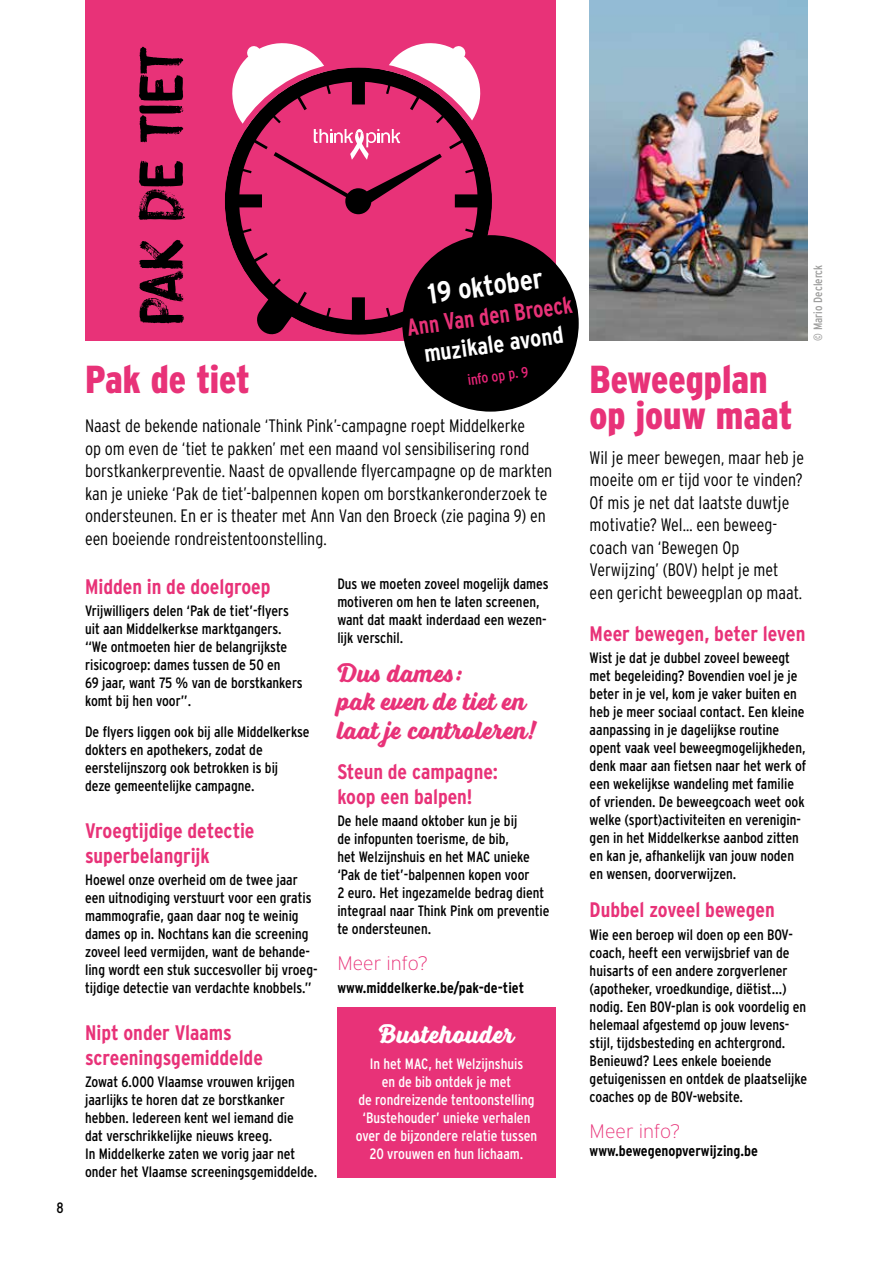
<style>
.page{position:relative;width:893px;height:1263px;background:#fff}
.page>*{position:absolute;margin:0;border:0;box-sizing:border-box;transform-origin:0 0}
.t1{font:62.85px "Gobsmacked DEMO";letter-spacing:-.01em;color:#000}
.t2{font:900 39px/36px "Interstate Condensed";color:#e83278}
.t3{font:700 28.5px "Interstate Condensed";color:#fff}
.t4{font:700 27px/28.5px "Voltage";color:#e83278}
.t5{font:700 27px "Voltage";color:#fff}
.t6{font:700 24px "Interstate Condensed";color:#e83278;scale:.92 1}
.t7{font:700 24px "Interstate Condensed";color:#fff}
.t8{font:700 21px/25.2px "Interstate Condensed";color:#e83278}
.t9{font:200 19.5px "Interstate";color:#e83278}
.t10{font:300 18px/22.5px "Interstate Condensed";letter-spacing:-.005em;color:#000}
.t11{font:15px/18px "Interstate Condensed";color:#000}
.t12{font:15px/18px "Interstate Condensed";color:#fff;text-align:center}
.t13{font:700 15px "Interstate Condensed";color:#000}
.t14{font:15px "Interstate Condensed";color:#e72578}
.t15{font:12px "Interstate Condensed";color:#9d9d9c}
</style>
<div class="page">
<div style="left:337px;top:1007px;width:219px;height:171px;background:#e83278"></div>
<hr style="left:892px;top:0;width:1px;height:1263px;background:#fff7dc">
<img style="left:590px;top:0;width:218px;height:341px">
<div style="left:85px;top:0;width:471px;height:341px;background:#e83278"></div>
<div style="left:225px;top:67px;width:267px;height:268px;background:#000;border-radius:50%"></div>
<svg style="left:239px;top:214px;width:238px;height:106px;background:#d12d6c"></svg>
<svg style="left:255px;top:293px;width:40px;height:42px"></svg>
<svg style="left:226px;top:43px;width:261px;height:171px"></svg>
<div style="left:402px;top:235px;width:177px;height:177px;background:#000;border-radius:50%"></div>
<p class="t11" style="left:57px;top:1199px;width:9px">8</p>
<h1 class="t1" style="left:126px;top:325px;width:281px;rotate:-90deg">pak de tiet</h1>
<h3 class="t3" style="left:426px;top:278px;width:117px;rotate:-8deg">19 oktober</h3>
<h3 class="t6" style="left:405px;top:314px;width:183px;rotate:-8deg">Ann Van den Broeck</h3>
<h3 class="t7" style="left:422px;top:341px;width:142px;rotate:-8deg">muzikale avond</h3>
<p class="t14" style="left:466px;top:372px;width:63px;rotate:-8deg">info op p. 9</p>
<h2 class="t2" style="left:85px;top:361px;width:166px">Pak de tiet</h2>
<p class="t10" style="left:85px;top:414px;width:469px">Naast de bekende nationale ‘Think Pink’-campagne roept Middelkerke<br>op om even de ‘tiet te pakken’ met een maand vol sensibilisering rond borstkankerpreventie. Naast de opvallende flyercampagne op de markten kan je unieke ‘Pak de tiet’-balpennen kopen om borstkankeronderzoek te ondersteunen. En er is theater met Ann Van den Broeck (zie pagina 9) en een boeiende rondreistentoonstelling.</p>
<h3 class="t8" style="left:85px;top:574px;width:187px">Midden in de doelgroep</h3>
<p class="t11" style="left:85px;top:602px;width:219px">Vrijwilligers delen ‘Pak de tiet’-flyers uit aan Middelkerkse marktgangers. “We ontmoeten hier de belangrijkste risicogroep: dames tussen de 50 en<br>69 jaar, want 75 % van de borstkankers komt bij hen voor”.</p>
<p class="t11" style="left:85px;top:723px;width:226px">De flyers liggen ook bij alle Middelkerkse dokters en apothekers, zodat de eerstelijnszorg ook betrokken is bij<br>deze gemeentelijke campagne.</p>
<h3 class="t8" style="left:85px;top:817px;width:171px">Vroegtijdige detectie superbelangrijk</h3>
<p class="t11" style="left:85px;top:871px;width:234px">Hoewel onze overheid om de twee jaar een uitnodiging verstuurt voor een gratis mammografie, gaan daar nog te weinig dames op in. Nochtans kan die screening zoveel leed vermijden, want de behande&shy;ling wordt een stuk succesvoller bij vroeg&shy;tijdige detectie van verdachte knobbels.”</p>
<h3 class="t8" style="left:85px;top:1019px;width:179px">Nipt onder Vlaams screeningsgemiddelde</h3>
<p class="t11" style="left:85px;top:1072px;width:234px">Zowat 6.000 Vlaamse vrouwen krijgen jaarlijks te horen dat ze borstkanker hebben. Iedereen kent wel iemand die<br>dat verschrikkelijke nieuws kreeg.<br>In Middelkerke zaten we vorig jaar net onder het Vlaamse screeningsgemiddelde.</p>
<p class="t11" style="left:337px;top:575px;width:213px">Dus we moeten zoveel mogelijk dames motiveren om hen te laten screenen, want dat maakt inderdaad een wezen&shy;lijk verschil.</p>
<h3 class="t4" style="left:337px;top:658px;width:202px">Dus dames:<br>pak even de tiet en laat je controleren!</h3>
<h3 class="t8" style="left:337px;top:759px;width:162px">Steun de campagne: koop een balpen!</h3>
<p class="t11" style="left:337px;top:812px;width:214px">De hele maand oktober kun je bij<br>de infopunten toerisme, de bib,<br>het Welzijnshuis en het MAC unieke ‘Pak de tiet’-balpennen kopen voor<br>2 euro. Het ingezamelde bedrag dient integraal naar Think Pink om preventie te ondersteunen.</p>
<h3 class="t9" style="left:337px;top:953px;width:93px">Meer info?</h3>
<p class="t13" style="left:337px;top:979px;width:188px">www.middelkerke.be/pak-de-tiet</p>
<h3 class="t5" style="left:379px;top:1018px;width:137px">Bustehouder</h3>
<p class="t12" style="left:356px;top:1055px;width:183px">In het MAC, het Welzijnshuis<br>en de bib ontdek je met<br>de rondreizende tentoonstelling ‘Bustehouder’ unieke verhalen over de bijzondere relatie tussen<br>20 vrouwen en hun lichaam.</p>
<p class="t15" style="left:811px;top:341px;width:77px;rotate:-90deg">© Mario Declerck</p>
<h2 class="t2" style="left:590px;top:361px;width:204px">Beweegplan op jouw maat</h2>
<p class="t10" style="left:590px;top:446px;width:216px">Wil je meer bewegen, maar heb je moeite om er tijd voor te vinden?<br>Of mis je net dat laatste duwtje motivatie? Wel… een beweeg&shy;coach van ‘Bewegen Op<br>Verwijzing’ (BOV) helpt je met een gericht beweegplan op maat.</p>
<h3 class="t8" style="left:590px;top:621px;width:217px">Meer bewegen, beter leven</h3>
<p class="t11" style="left:590px;top:649px;width:218px">Wist je dat je dubbel zoveel beweegt met begeleiding? Bovendien voel je je beter in je vel, kom je vaker buiten en heb je meer sociaal contact. Een kleine aanpassing in je dagelijkse routine opent vaak veel beweegmogelijkheden, denk maar aan fietsen naar het werk of een wekelijkse wandeling met familie of vrienden. De beweegcoach weet ook welke (sport)activiteiten en verenigin&shy;gen in het Middelkerkse aanbod zitten en kan je, afhankelijk van jouw noden en wensen, doorverwijzen.</p>
<h3 class="t8" style="left:590px;top:897px;width:187px">Dubbel zoveel bewegen</h3>
<p class="t11" style="left:590px;top:925px;width:219px">Wie een beroep wil doen op een BOV&shy;coach, heeft een verwijsbrief van de huisarts of een andere zorgverlener (apotheker, vroedkundige, diëtist…) nodig. Een BOV-plan is ook voordelig en helemaal afgestemd op jouw levens&shy;stijl, tijdsbesteding en achtergrond.<br>Benieuwd? Lees enkele boeiende getuigenissen en ontdek de plaatselijke coaches op de BOV-website.</p>
<h3 class="t9" style="left:590px;top:1120px;width:93px">Meer info?</h3>
<p class="t13" style="left:590px;top:1142px;width:170px">www.bewegenopverwijzing.be</p>
</div>
